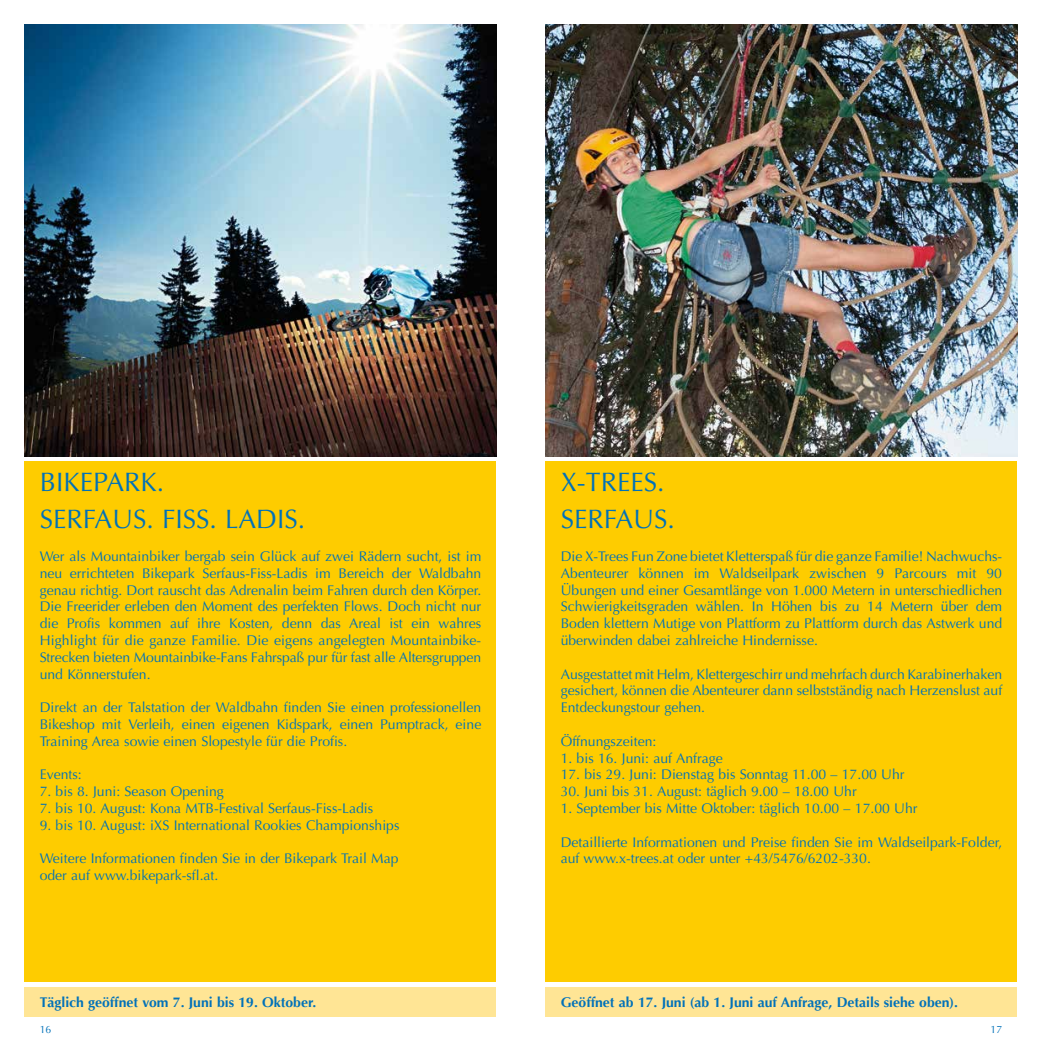
<style>
.page{position:relative;width:1042px;height:1042px;background:#fff}
.page>*{position:absolute;margin:0;border:0;box-sizing:border-box;transform-origin:0 0}
.t1{font:26.6px/36.8px "Optima";color:#0071b9}
.t2{font:14px/16.8px "Optima";color:#0071b9;text-align:justify}
.t3{font:700 14px "Optima";color:#0071b9}
.t4{font:10.5px "Optima";color:#0071b9}
</style>
<div class="page">
<img style="left:546px;top:25px;width:471px;height:431px">
<div style="left:25px;top:987px;width:471px;height:30px;background:#ffe595"></div>
<div style="left:546px;top:987px;width:471px;height:30px;background:#ffe595"></div>
<img style="left:25px;top:25px;width:471px;height:431px">
<div style="left:25px;top:461px;width:471px;height:521px;background:#fecc00"></div>
<div style="left:546px;top:461px;width:471px;height:521px;background:#fecc00"></div>
<h1 class="t1" style="left:40px;top:464px;width:126px">BIKEPARK.<br>Serfaus</h1>
<h1 class="t1" style="left:146px;top:500px;width:108px">. Fiss. Ladis</h1>
<h1 class="t1" style="left:298px;top:500px;width:9px">.</h1>
<p class="t2" style="left:40px;top:548px;width:443px">Wer als Mountainbiker bergab sein Glück auf zwei Rädern sucht, ist im neu errichteten Bikepark Serfaus-Fiss-Ladis im Bereich der Waldbahn genau richtig. Dort rauscht das Adrenalin beim Fahren durch den Körper.<br>Die Freerider erleben den Moment des perfekten Flows. Doch nicht nur die Profis kommen auf ihre Kosten, denn das Areal ist ein wahres Highlight für die ganze Familie. Die eigens angelegten Mountainbike-Strecken bieten Mountainbike-Fans Fahrspaß pur für fast alle Altersgruppen und Könnerstufen.</p>
<p class="t2" style="left:40px;top:699px;width:443px">Direkt an der Talstation der Waldbahn finden Sie einen professionellen Bikeshop mit Verleih, einen eigenen Kidspark, einen Pumptrack, eine Training Area sowie einen Slopestyle für die Profis.</p>
<p class="t2" style="left:40px;top:766px;width:44px">Events:</p>
<p class="t2" style="left:40px;top:783px;width:186px">7. bis 8. Juni: Season Opening</p>
<p class="t2" style="left:40px;top:800px;width:335px">7. bis 10. August: Kona MTB-Festival Serfaus-Fiss-Ladis</p>
<p class="t2" style="left:40px;top:817px;width:361px">9. bis 10. August: iXS International Rookies Championships</p>
<p class="t2" style="left:40px;top:850px;width:360px">Weitere Informationen finden Sie in der Bikepark Trail Map oder auf www.bikepark-sfl.at.</p>
<p class="t3" style="left:40px;top:994px;width:278px">Täglich geöffnet vom 7. Juni bis 19. Oktober.</p>
<h1 class="t1" style="left:561px;top:464px;width:116px">X-TREES.<br>SERFAUS.</h1>
<p class="t2" style="left:561px;top:548px;width:443px">Die X-Trees Fun Zone bietet Kletterspaß für die ganze Familie! Nachwuchs-Abenteurer können im Waldseilpark zwischen 9 Parcours mit 90<br>Übungen und einer Gesamtlänge von 1.000 Metern in unterschiedlichen Schwierigkeitsgraden wählen. In Höhen bis zu 14 Metern über dem Boden klettern Mutige von Plattform zu Plattform durch das Astwerk und überwinden dabei zahlreiche Hindernisse.</p>
<p class="t2" style="left:561px;top:666px;width:443px">Ausgestattet mit Helm, Klettergeschirr und mehrfach durch Karabinerhaken gesichert, können die Abenteurer dann selbstständig nach Herzenslust auf Entdeckungstour gehen.</p>
<p class="t2" style="left:561px;top:733px;width:97px">Öffnungszeiten:</p>
<p class="t2" style="left:561px;top:750px;width:164px">1. bis 16. Juni: auf Anfrage</p>
<p class="t2" style="left:561px;top:766px;width:345px">17. bis 29. Juni: Dienstag bis Sonntag 11.00 – 17.00 Uhr</p>
<p class="t2" style="left:561px;top:783px;width:297px">30. Juni bis 31. August: täglich 9.00 – 18.00 Uhr</p>
<p class="t2" style="left:561px;top:800px;width:358px">1. September bis Mitte Oktober: täglich 10.00 – 17.00 Uhr</p>
<p class="t2" style="left:561px;top:834px;width:443px">Detaillierte Informationen und Preise finden Sie im Waldseilpark-Folder, auf www.x-trees.at oder unter +43/5476/6202-330.</p>
<p class="t3" style="left:561px;top:994px;width:399px">Geöffnet ab 17. Juni (ab 1. Juni auf Anfrage, Details siehe oben).</p>
<p class="t4" style="left:40px;top:1024px;width:13px">16</p>
<p class="t4" style="left:990px;top:1024px;width:13px">17</p>
</div>
